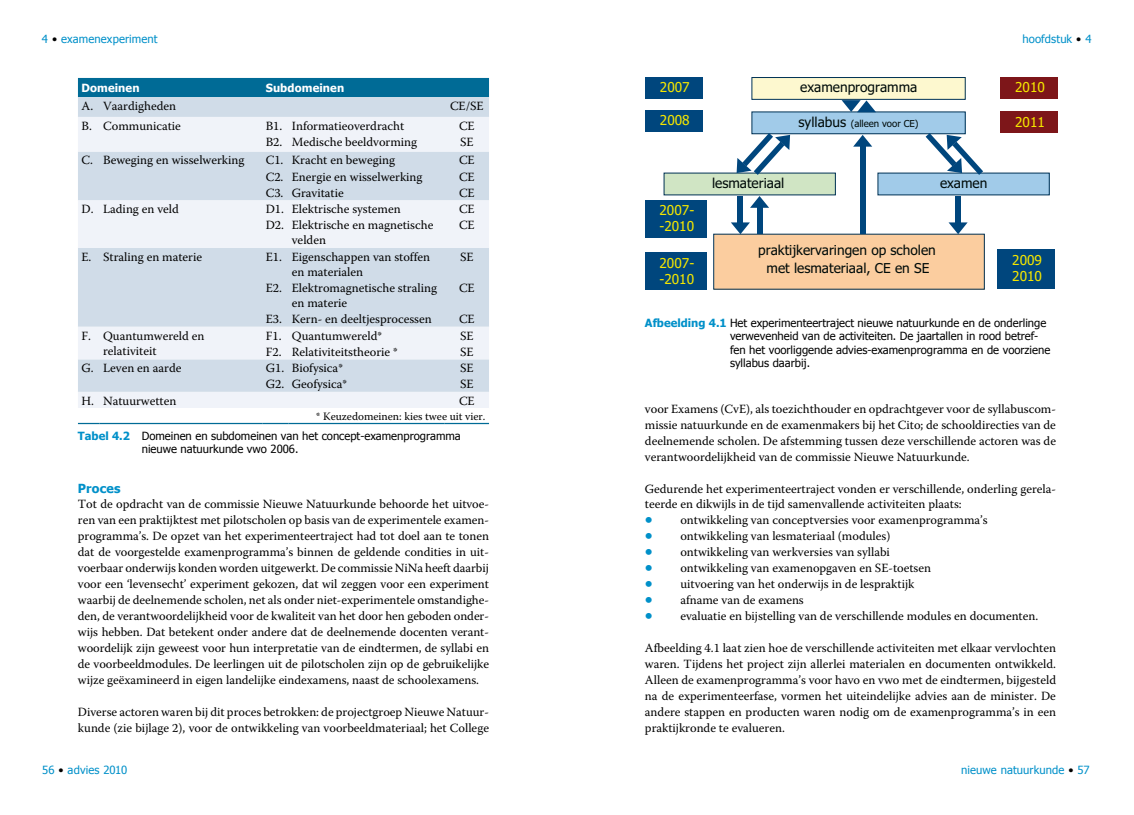
<style>
.page{position:relative;width:1134px;height:815px;background:#fff}
.page>*{position:absolute;margin:0;border:0;box-sizing:border-box;transform-origin:0 0}
.t1{font:13.62px/17px "Tahoma";color:#000b09;text-align:center}
.t2{font:13.62px/16px "Tahoma";letter-spacing:.005em;color:#f4e600}
.t3{font:12.5px/16px "Warnock Pro";color:#000}
.t4{font:700 12.5px/16px "Tahoma";letter-spacing:.015em;color:#0090c9;text-align:justify}
.t5{font:11.25px/13.5px "Tahoma";color:#000}
.t6{font:11.25px "Tahoma";letter-spacing:.01em;color:#0090c9}
.t7{font:11.25px "Warnock Pro";color:#000}
.t8{font:700 11.25px "Tahoma";letter-spacing:.01em;color:#fff}
.t9{font:9.62px "Tahoma";color:#000b09}
.s1{color:#000}
.s2{font-weight:700;color:#0090c9}
.s3{font-size:13.62px}
</style>
<div class="page">
<div style="left:78px;top:78px;width:411px;height:19px;background:#006b96"></div>
<div style="left:78px;top:97px;width:411px;height:20px;background:#d0dce8"></div>
<svg style="left:78px;top:117px;width:411px;height:291px;fill:#d0dce8"></svg>
<svg style="left:78px;top:423px;width:22px;height:1px"></svg>
<hr style="left:100px;top:423px;width:162px;height:1px;background:#006b96">
<svg style="left:262px;top:423px;width:26px;height:1px"></svg>
<hr style="left:288px;top:423px;width:157px;height:1px;background:#006b96">
<hr style="left:445px;top:423px;width:44px;height:1px;background:#006b96">
<div style="left:752px;top:78px;width:213px;height:21px;background:#fdf8cf"></div>
<div style="left:751px;top:77px;width:215px;height:23px;border:1px solid #003255"></div>
<div style="left:752px;top:112px;width:213px;height:22px;background:#a1cbe9"></div>
<div style="left:751px;top:111px;width:215px;height:23px;border:1px solid #003255"></div>
<div style="left:664px;top:173px;width:171px;height:22px;background:#d0e5c4"></div>
<div style="left:878px;top:173px;width:171px;height:22px;background:#a1cbe9"></div>
<div style="left:714px;top:234px;width:270px;height:55px;background:#fbcd9f"></div>
<div style="left:738px;top:196px;width:5px;height:27px;background:#00467d"></div>
<svg style="left:731px;top:222px;width:19px;height:12px"></svg>
<svg style="left:842px;top:100px;width:34px;height:12px"></svg>
<svg style="left:737px;top:133px;width:53px;height:42px"></svg>
<svg style="left:926px;top:133px;width:57px;height:42px"></svg>
<div style="left:860px;top:146px;width:5px;height:88px;background:#00467d"></div>
<svg style="left:853px;top:135px;width:19px;height:12px"></svg>
<div style="left:757px;top:208px;width:5px;height:26px;background:#00467d"></div>
<svg style="left:750px;top:196px;width:19px;height:12px"></svg>
<div style="left:955px;top:196px;width:6px;height:27px;background:#00467d"></div>
<svg style="left:948px;top:222px;width:20px;height:12px"></svg>
<div style="left:645px;top:78px;width:57px;height:21px;background:#00467d"></div>
<div style="left:645px;top:201px;width:61px;height:37px;background:#00467d"></div>
<div style="left:645px;top:252px;width:61px;height:37px;background:#00467d"></div>
<div style="left:997px;top:250px;width:57px;height:39px;background:#00467d"></div>
<div style="left:1000px;top:78px;width:57px;height:21px;background:#7d1619"></div>
<div style="left:1000px;top:112px;width:57px;height:21px;background:#7d1619"></div>
<div style="left:645px;top:110px;width:57px;height:21px;background:#00467d"></div>
<p class="t6" style="left:52px;top:32px;width:107px"><span class="s1">•</span> examenexperiment</p>
<p class="t8" style="left:81px;top:80px;width:60px">Domeinen</p>
<p class="t8" style="left:266px;top:80px;width:80px">Subdomeinen</p>
<p class="t3" style="left:81px;top:98px;width:96px">A. Vaardigheden</p>
<p class="t3" style="left:450px;top:98px;width:35px">CE/SE</p>
<p class="t3" style="left:81px;top:117px;width:101px">B. Communicatie</p>
<p class="t3" style="left:266px;top:117px;width:140px">B1. Informatieoverdracht</p>
<p class="t3" style="left:459px;top:117px;width:17px">CE</p>
<p class="t3" style="left:266px;top:134px;width:153px">B2. Medische beeldvorming</p>
<p class="t3" style="left:460px;top:134px;width:15px">SE</p>
<p class="t3" style="left:81px;top:152px;width:164px">C. Beweging en wisselwerking</p>
<p class="t3" style="left:266px;top:152px;width:131px">C1. Kracht en beweging</p>
<p class="t3" style="left:459px;top:152px;width:17px">CE</p>
<p class="t3" style="left:266px;top:168px;width:158px">C2. Energie en wisselwerking</p>
<p class="t3" style="left:459px;top:168px;width:17px">CE</p>
<p class="t3" style="left:266px;top:185px;width:80px">C3. Gravitatie</p>
<p class="t3" style="left:459px;top:185px;width:17px">CE</p>
<p class="t3" style="left:81px;top:201px;width:99px">D. Lading en veld</p>
<p class="t3" style="left:266px;top:201px;width:137px">D1. Elektrische systemen</p>
<p class="t3" style="left:459px;top:201px;width:17px">CE</p>
<p class="t3" style="left:292px;top:218px;width:143px;line-height:15px;text-indent:-26px">D2. Elektrische en magnetische velden</p>
<p class="t3" style="left:459px;top:217px;width:17px">CE</p>
<p class="t3" style="left:81px;top:248px;width:122px">E. Straling en materie</p>
<p class="t3" style="left:292px;top:249px;width:140px;line-height:15px;text-indent:-26px">E1. Eigenschappen van stoffen en materialen</p>
<p class="t3" style="left:460px;top:248px;width:15px">SE</p>
<p class="t3" style="left:292px;top:280px;width:147px;line-height:15px;text-indent:-26px">E2. Elektromagnetische straling en materie</p>
<p class="t3" style="left:459px;top:280px;width:17px">CE</p>
<p class="t3" style="left:266px;top:311px;width:167px">E3. Kern- en deeltjesprocessen</p>
<p class="t3" style="left:459px;top:311px;width:17px">CE</p>
<p class="t3" style="left:103px;top:328px;width:103px;line-height:15px;text-indent:-22px">F. Quantumwereld en relativiteit</p>
<p class="t3" style="left:266px;top:327px;width:118px">F1. Quantumwereld*</p>
<p class="t3" style="left:460px;top:327px;width:15px">SE</p>
<p class="t3" style="left:266px;top:343px;width:133px">F2. Relativiteitstheorie *</p>
<p class="t3" style="left:460px;top:343px;width:15px">SE</p>
<p class="t3" style="left:81px;top:360px;width:101px">G. Leven en aarde</p>
<p class="t3" style="left:266px;top:360px;width:79px">G1. Biofysica*</p>
<p class="t3" style="left:460px;top:360px;width:15px">SE</p>
<p class="t3" style="left:266px;top:376px;width:83px">G2. Geofysica*</p>
<p class="t3" style="left:460px;top:376px;width:15px">SE</p>
<p class="t3" style="left:81px;top:392px;width:96px">H. Natuurwetten</p>
<p class="t3" style="left:459px;top:392px;width:17px">CE</p>
<p class="t7" style="left:316px;top:409px;width:171px">* Keuzedomeinen: kies twee uit vier.</p>
<p class="t5" style="left:142px;top:428px;width:321px;text-indent:-64px"><span class="s2">Tabel 4.2</span> Domeinen en subdomeinen van het concept-examenprogramma nieuwe natuurkunde vwo 2006.</p>
<p class="t4" style="left:78px;top:479px;width:44px">Proces</p>
<p class="t3" style="left:78px;top:496px;width:413px;text-align:justify">Tot de opdracht van de commissie Nieuwe Natuurkunde behoorde het uitvoe&shy;ren van een praktijktest met pilotscholen op basis van de experimentele examen&shy;programma’s. De opzet van het experimenteertraject had tot doel aan te tonen dat de voorgestelde examenprogramma’s binnen de geldende condities in uit&shy;voerbaar onderwijs konden worden uitgewerkt. De commissie NiNa heeft daarbij voor een ‘levensecht’ experiment gekozen, dat wil zeggen voor een experiment waarbij de deelnemende scholen, net als onder niet-experimentele omstandighe&shy;den, de verantwoordelijkheid voor de kwaliteit van het door hen geboden onder&shy;wijs hebben. Dat betekent onder andere dat de deelnemende docenten verant&shy;woordelijk zijn geweest voor hun interpretatie van de eindtermen, de syllabi en de voorbeeldmodules. De leerlingen uit de pilotscholen zijn op de gebruikelijke wijze geëxamineerd in eigen landelijke eindexamens, naast de schoolexamens.</p>
<p class="t3" style="left:78px;top:703px;width:413px">Diverse actoren waren bij dit proces betrokken: de projectgroep Nieuwe Natuur&shy;kunde (zie bijlage 2), voor de ontwikkeling van voorbeeldmateriaal; het College</p>
<p class="t6" style="left:42px;top:762px;width:86px">56 <span class="s1">•</span> advies 2010</p>
<p class="t6" style="left:1022px;top:32px;width:61px">hoofdstuk <span class="s1">•</span></p>
<p class="t2" style="left:660px;top:79px;width:31px">2007</p>
<p class="t2" style="left:1015px;top:79px;width:31px">2010</p>
<p class="t1" style="left:800px;top:78px;width:119px">examenprogramma</p>
<p class="t9" style="left:798px;top:117px;width:122px"><span class="s3">syllabus</span> (alleen voor CE)</p>
<p class="t2" style="left:660px;top:111px;width:31px">2008</p>
<p class="t2" style="left:1015px;top:113px;width:31px">2011</p>
<p class="t1" style="left:712px;top:174px;width:74px">lesmateriaal</p>
<p class="t1" style="left:940px;top:174px;width:49px">examen</p>
<p class="t2" style="left:659px;top:202px;width:36px">2007- -2010</p>
<p class="t2" style="left:659px;top:254px;width:36px">2007- -2010</p>
<p class="t2" style="left:1012px;top:251px;width:31px">2009<br>2010</p>
<p class="t1" style="left:758px;top:241px;width:179px">praktijkervaringen op scholen met lesmateriaal, CE en SE</p>
<p class="t5" style="left:730px;top:316px;width:322px;text-indent:-85px"><span class="s2">Afbeelding 4.1</span> Het experimenteertraject nieuwe natuurkunde en de onderlinge verwevenheid van de activiteiten. De jaartallen in rood betref&shy;fen het voorliggende advies-examenprogramma en de voorziene syllabus daarbij.</p>
<p class="t3" style="left:645px;top:400px;width:413px;text-align:justify">voor Examens (CvE), als toezichthouder en opdrachtgever voor de syllabuscom&shy;missie natuurkunde en de examenmakers bij het Cito; de schooldirecties van de deelnemende scholen. De afstemming tussen deze verschillende actoren was de verantwoordelijkheid van de commissie Nieuwe Natuurkunde.</p>
<p class="t3" style="left:645px;top:480px;width:413px">Gedurende het experimenteertraject vonden er verschillende, onderling gerela-</p>
<p class="t3" style="left:645px;top:496px;width:318px">teerde en dikwijls in de tijd samenvallende activiteiten plaats:</p>
<p class="t3" style="left:680px;top:512px;width:309px">ontwikkeling van conceptversies voor examenprogramma’s</p>
<p class="t3" style="left:680px;top:528px;width:211px">ontwikkeling van lesmateriaal (modules)</p>
<p class="t3" style="left:680px;top:544px;width:211px">ontwikkeling van werkversies van syllabi</p>
<p class="t3" style="left:680px;top:560px;width:252px">ontwikkeling van examenopgaven en SE-toetsen</p>
<p class="t3" style="left:680px;top:576px;width:236px">uitvoering van het onderwijs in de lespraktijk</p>
<p class="t3" style="left:680px;top:592px;width:125px">afname van de examens</p>
<p class="t3" style="left:680px;top:608px;width:359px">evaluatie en bijstelling van de verschillende modules en documenten.</p>
<p class="t3" style="left:645px;top:640px;width:413px;text-align:justify">Afbeelding 4.1 laat zien hoe de verschillende activiteiten met elkaar vervlochten waren. Tijdens het project zijn allerlei materialen en documenten ontwikkeld.<br>Alleen de examenprogramma’s voor havo en vwo met de eindtermen, bijgesteld na de experimenteerfase, vormen het uiteindelijke advies aan de minister. De andere stappen en producten waren nodig om de examenprogramma’s in een praktijkronde te evalueren.</p>
<p class="t4" style="left:645px;top:511px;width:9px">• • • • • • •</p>
<p class="t6" style="left:961px;top:762px;width:130px">nieuwe natuurkunde <span class="s1">•</span> 57</p>
</div>
